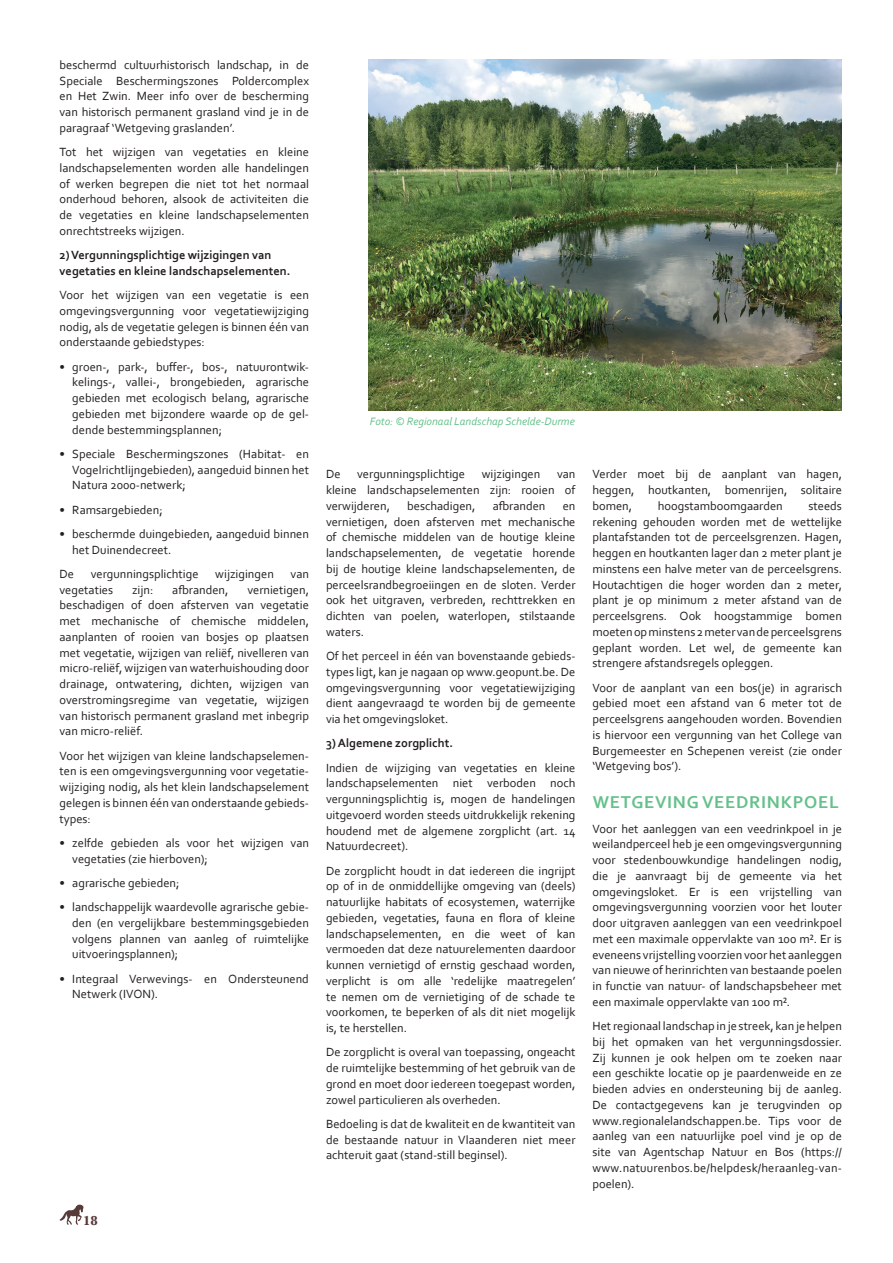
<style>
.page{position:relative;width:893px;height:1263px;background:#fff}
.page>*{position:absolute;margin:0;border:0;box-sizing:border-box;transform-origin:0 0}
.RLM_tussentitel{font:700 18px "Corbel";letter-spacing:.04em;color:#65c18b}
.t1{font:700 13.5px "Baskerville";color:#563b39}
.RLM_lopende_tekst{font:12.45px/15.8px "Corbel";color:#231f20;text-align:justify}
.RLM_lopende_tekst-2{font:700 12.45px/15.8px "Corbel";color:#231f20}
.foto_s{font:italic 11.25px "Corbel";color:#65c18b}
</style>
<div class="page">
<svg style="left:59px;top:1204px;width:25px;height:21px"></svg>
<img style="left:369px;top:60px;width:473px;height:351px">
<p class="RLM_lopende_tekst" style="left:60px;top:56px;width:251px">beschermd cultuurhistorisch landschap, in de Speciale Beschermingszones Poldercomplex en Het Zwin. Meer info over de bescherming van historisch permanent grasland vind je in de paragraaf ‘Wetgeving graslanden’.</p>
<p class="RLM_lopende_tekst" style="left:60px;top:144px;width:251px">Tot het wijzigen van vegetaties en kleine landschapselementen worden alle handelingen of werken begrepen die niet tot het normaal onderhoud behoren, alsook de activiteiten die de vegetaties en kleine landschapselementen onrechtstreeks wijzigen.</p>
<p class="RLM_lopende_tekst-2" style="left:60px;top:247px;width:232px">2) Vergunningsplichtige wijzigingen van vegetaties en kleine landschapselementen.</p>
<p class="RLM_lopende_tekst" style="left:60px;top:287px;width:251px">Voor het wijzigen van een vegetatie is een omgevingsvergunning voor vegetatiewijziging nodig, als de vegetatie gelegen is binnen één van onderstaande gebiedstypes:</p>
<p class="RLM_lopende_tekst" style="left:72px;top:358px;width:238px;text-indent:-13px">• groen-, park-, buffer-, bos-, natuurontwik&shy;kelings-, vallei-, brongebieden, agrarische gebieden met ecologisch belang, agrarische gebieden met bijzondere waarde op de gel&shy;dende bestemmingsplannen;</p>
<p class="RLM_lopende_tekst" style="left:72px;top:445px;width:238px;text-indent:-13px">• Speciale Beschermingszones (Habitat- en Vogelrichtlijngebieden), aangeduid binnen het Natura 2000-netwerk;</p>
<p class="RLM_lopende_tekst" style="left:60px;top:501px;width:105px">• Ramsargebieden;</p>
<p class="RLM_lopende_tekst" style="left:72px;top:526px;width:238px;text-indent:-13px">• beschermde duingebieden, aangeduid binnen het Duinendecreet.</p>
<p class="RLM_lopende_tekst" style="left:60px;top:566px;width:16px">De</p>
<p class="RLM_lopende_tekst" style="left:91px;top:566px;width:109px">vergunningsplichtige</p>
<p class="RLM_lopende_tekst" style="left:215px;top:566px;width:60px">wijzigingen</p>
<p class="RLM_lopende_tekst" style="left:291px;top:566px;width:20px">van</p>
<p class="RLM_lopende_tekst" style="left:60px;top:581px;width:55px">vegetaties</p>
<p class="RLM_lopende_tekst" style="left:132px;top:581px;width:23px">zijn:</p>
<p class="RLM_lopende_tekst" style="left:172px;top:581px;width:58px">afbranden,</p>
<p class="RLM_lopende_tekst" style="left:60px;top:581px;width:251px;text-indent:188px">vernietigen, beschadigen of doen afsterven van vegetatie met mechanische of chemische middelen, aanplanten of rooien van bosjes op plaatsen met vegetatie, wijzigen van reliëf, nivelleren van micro-reliëf, wijzigen van waterhuishouding door drainage, ontwatering, dichten, wijzigen van overstromingsregime van vegetatie, wijzigen van historisch permanent grasland met inbegrip van micro-reliëf.</p>
<p class="RLM_lopende_tekst" style="left:60px;top:747px;width:251px">Voor het wijzigen van kleine landschapselemen&shy;ten is een omgevingsvergunning voor vegetatie&shy;wijziging nodig, als het klein landschapselement gelegen is binnen één van onderstaande gebieds&shy;types:</p>
<p class="RLM_lopende_tekst" style="left:72px;top:835px;width:238px;text-indent:-13px">• zelfde gebieden als voor het wijzigen van vegetaties (zie hierboven);</p>
<p class="RLM_lopende_tekst" style="left:60px;top:875px;width:121px">• agrarische gebieden;</p>
<p class="RLM_lopende_tekst" style="left:72px;top:899px;width:238px;text-indent:-13px">• landschappelijk waardevolle agrarische gebie&shy;den (en vergelijkbare bestemmingsgebieden volgens plannen van aanleg of ruimtelijke uitvoeringsplannen);</p>
<p class="RLM_lopende_tekst" style="left:72px;top:970px;width:238px;text-indent:-13px">• Integraal Verwevings- en Ondersteunend<br>Netwerk (IVON).</p>
<p class="t1" style="left:83px;top:1211px;width:16px">18</p>
<p class="foto_s" style="left:370px;top:414px;width:206px">Foto: © Regionaal Landschap Schelde-Durme</p>
<p class="RLM_lopende_tekst" style="left:326px;top:466px;width:16px">De</p>
<p class="RLM_lopende_tekst" style="left:357px;top:466px;width:109px">vergunningsplichtige</p>
<p class="RLM_lopende_tekst" style="left:482px;top:466px;width:60px">wijzigingen</p>
<p class="RLM_lopende_tekst" style="left:326px;top:466px;width:251px;text-indent:231px">van kleine landschapselementen zijn: rooien of verwijderen,</p>
<p class="RLM_lopende_tekst" style="left:407px;top:497px;width:70px">beschadigen,</p>
<p class="RLM_lopende_tekst" style="left:493px;top:497px;width:54px">afbranden</p>
<p class="RLM_lopende_tekst" style="left:326px;top:497px;width:251px;text-indent:237px">en vernietigen, doen afsterven met mechanische of chemische middelen van de houtige kleine landschapselementen, de vegetatie horende bij de houtige kleine landschapselementen, de perceelsrandbegroeiingen en de sloten. Verder ook het uitgraven, verbreden, rechttrekken en dichten van poelen, waterlopen, stilstaande waters.</p>
<p class="RLM_lopende_tekst" style="left:326px;top:648px;width:251px">Of het perceel in één van bovenstaande gebieds&shy;types ligt, kan je nagaan op www.geopunt.be. De omgevingsvergunning voor vegetatiewijziging dient aangevraagd te worden bij de gemeente via het omgevingsloket.</p>
<p class="RLM_lopende_tekst-2" style="left:326px;top:735px;width:129px">3) Algemene zorgplicht.</p>
<p class="RLM_lopende_tekst" style="left:326px;top:759px;width:251px">Indien de wijziging van vegetaties en kleine landschapselementen niet verboden noch vergunningsplichtig is, mogen de handelingen uitgevoerd worden steeds uitdrukkelijk rekening houdend met de algemene zorgplicht (art. 14<br>Natuurdecreet).</p>
<p class="RLM_lopende_tekst" style="left:326px;top:862px;width:251px">De zorgplicht houdt in dat iedereen die ingrijpt op of in de onmiddellijke omgeving van (deels) natuurlijke habitats of ecosystemen, waterrijke gebieden, vegetaties, fauna en flora of kleine landschapselementen, en die weet of kan vermoeden dat deze natuurelementen daardoor kunnen vernietigd of ernstig geschaad worden, verplicht is om alle ‘redelijke maatregelen’ te nemen om de vernietiging of de schade te voorkomen, te beperken of als dit niet mogelijk is, te herstellen.</p>
<p class="RLM_lopende_tekst" style="left:326px;top:1044px;width:251px">De zorgplicht is overal van toepassing, ongeacht de ruimtelijke bestemming of het gebruik van de grond en moet door iedereen toegepast worden, zowel particulieren als overheden.</p>
<p class="RLM_lopende_tekst" style="left:326px;top:1115px;width:251px">Bedoeling is dat de kwaliteit en de kwantiteit van de bestaande natuur in Vlaanderen niet meer achteruit gaat (stand-still beginsel).</p>
<p class="RLM_lopende_tekst" style="left:592px;top:466px;width:251px">Verder moet bij de aanplant van hagen, heggen, houtkanten, bomenrijen, solitaire bomen,</p>
<p class="RLM_lopende_tekst" style="left:592px;top:497px;width:251px;text-indent:216px">steeds rekening gehouden worden met de wettelijke plantafstanden tot de perceelsgrenzen. Hagen, heggen en houtkanten lager dan 2 meter plant je minstens een halve meter van de perceelsgrens.<br>Houtachtigen die hoger worden dan 2 meter, plant je op minimum 2 meter afstand van de perceelsgrens. Ook hoogstammige bomen moeten op minstens 2 meter van de perceelsgrens geplant worden. Let wel, de gemeente kan strengere afstandsregels opleggen.</p>
<p class="RLM_lopende_tekst" style="left:592px;top:679px;width:251px">Voor de aanplant van een bos(je) in agrarisch gebied moet een afstand van 6 meter tot de perceelsgrens aangehouden worden. Bovendien is hiervoor een vergunning van het College van Burgemeester en Schepenen vereist (zie onder ‘Wetgeving bos’).</p>
<p class="RLM_tussentitel" style="left:593px;top:791px;width:247px">WETGEVING VEEDRINKPOEL</p>
<p class="RLM_lopende_tekst" style="left:592px;top:820px;width:251px">Voor het aanleggen van een veedrinkpoel in je weilandperceel heb je een omgevingsvergunning voor stedenbouwkundige handelingen nodig, die je aanvraagt bij de gemeente via het omgevingsloket. Er is een vrijstelling van omgevingsvergunning voorzien voor het louter door uitgraven aanleggen van een veedrinkpoel met een maximale oppervlakte van 100 m². Er is eveneens vrijstelling voorzien voor het aanleggen van nieuwe of herinrichten van bestaande poelen in functie van natuur- of landschapsbeheer met een maximale oppervlakte van 100 m².</p>
<p class="RLM_lopende_tekst" style="left:592px;top:1018px;width:251px">Het regionaal landschap in je streek, kan je helpen bij het opmaken van het vergunningsdossier.<br>Zij kunnen je ook helpen om te zoeken naar een geschikte locatie op je paardenweide en ze bieden advies en ondersteuning bij de aanleg.<br>De contactgegevens kan je terugvinden op www.regionalelandschappen.be. Tips voor de aanleg van een natuurlijke poel vind je op de site van Agentschap Natuur en Bos (https:// www.natuurenbos.be/helpdesk/heraanleg-van&shy;poelen).</p>
<p class="RLM_lopende_tekst" style="left:658px;top:497px;width:126px">hoogstamboomgaarden</p>
</div>
